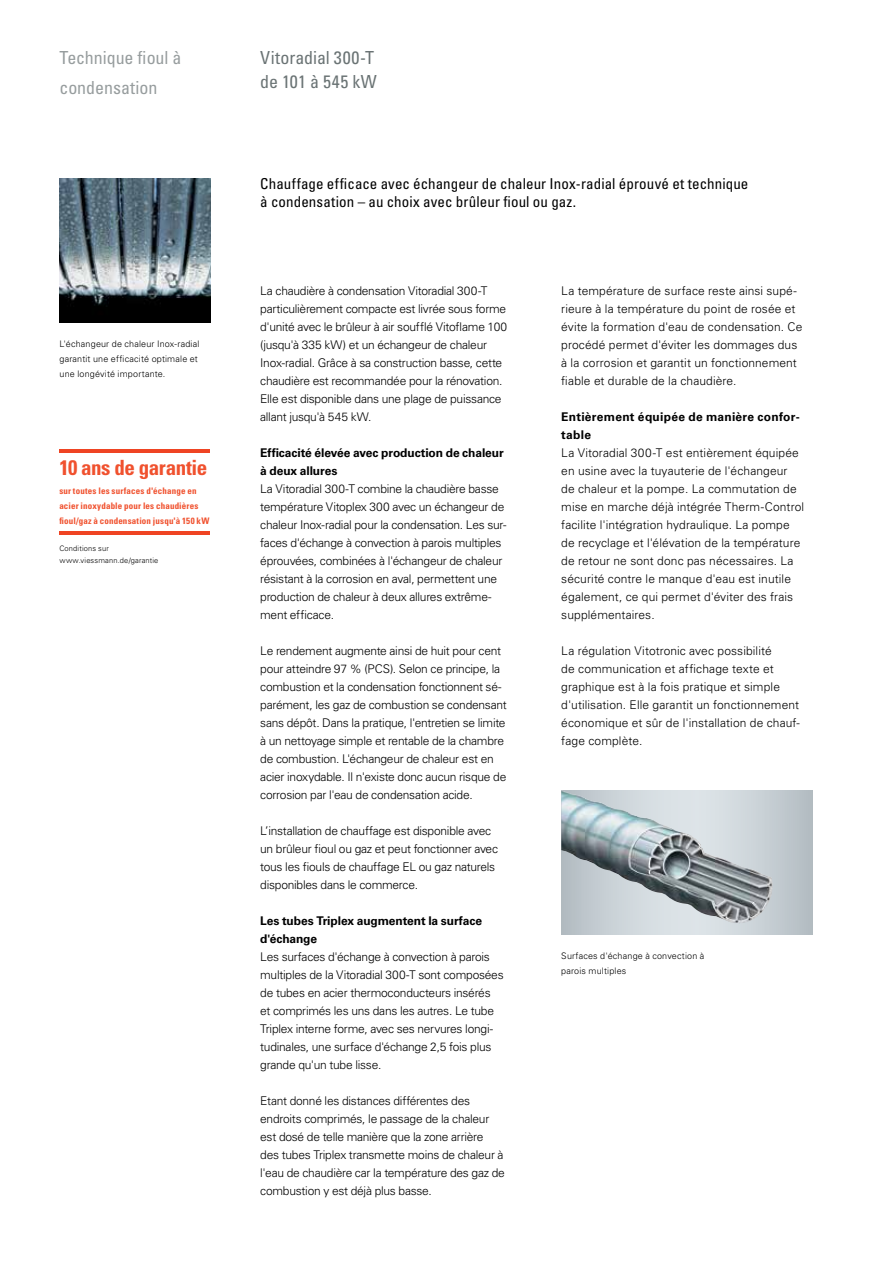
<style>
.page{position:relative;width:893px;height:1263px;background:#fff}
.page>*{position:absolute;margin:0;border:0;box-sizing:border-box;transform-origin:0 0}
.t1{font:700 condensed 21px "Univers LT Std";letter-spacing:-.02em;color:#f0512e}
.t2{font:condensed 18px/30px "Univers LT Std";color:#979d9e}
.t3{font:condensed 18px/24px "Univers LT Std";letter-spacing:.01em;color:#6a7374}
.t4{font:condensed 15px/18px "Univers LT Std";letter-spacing:.005em;color:#000}
.t5{font:300 12px/18px "Univers LT Std";letter-spacing:-.02em;color:#000}
.t6{font:300 12px/18px "Univers LT Std";letter-spacing:.01em;color:#000}
.t7{font:700 12px/18px "Univers LT Std";letter-spacing:-.005em;color:#000}
.t8{font:700 12px/18px "Univers LT Std";letter-spacing:.025em;color:#000}
.t9{font:300 9px/15px "Univers LT Std";letter-spacing:.02em;color:#000}
.t10{font:700 condensed 9px/15px "Univers LT Std";letter-spacing:.015em;color:#f0512e}
.t11{font:300 7.5px/12px "Univers LT Std";letter-spacing:.02em;color:#000}
</style>
<div class="page">
<hr style="left:59px;top:449px;width:151px;height:3px;background:#ef4423">
<hr style="left:59px;top:531px;width:151px;height:3px;background:#ef4423">
<img style="left:59px;top:179px;width:151px;height:144px">
<svg style="left:561px;top:791px;width:251px;height:144px"></svg>
<img style="left:561px;top:791px;width:212px;height:132px">
<h2 class="t2" style="left:60px;top:42px;width:124px">Technique fioul à condensation</h2>
<h2 class="t3" style="left:260px;top:45px;width:118px">Vitoradial 300-T de 101 à 545 kW</h2>
<p class="t9" style="left:60px;top:336px;width:141px">L'échangeur de chaleur Inox-radial garantit une efficacité optimale et une longévité importante.</p>
<h1 class="t1" style="left:59px;top:455px;width:150px">10 ans de garantie</h1>
<p class="t10" style="left:59px;top:484px;width:151px">sur toutes les surfaces d'échange en acier inoxydable pour les chaudières fioul/gaz à condensation jusqu'à 150 kW</p>
<p class="t11" style="left:59px;top:542px;width:101px">Conditions sur www.viessmann.de/garantie</p>
<p class="t4" style="left:260px;top:175px;width:490px">Chauffage efficace avec échangeur de chaleur Inox-radial éprouvé et technique à condensation – au choix avec brûleur fioul ou gaz.</p>
<p class="t5" style="left:260px;top:282px;width:248px">La chaudière à condensation Vitoradial 300-T particulièrement compacte est livrée sous forme d'unité avec le brûleur à air soufflé Vitoflame 100 (jusqu'à 335 kW) et un échangeur de chaleur Inox-radial. Grâce à sa construction basse, cette chaudière est recommandée pour la rénovation.<br>Elle est disponible dans une plage de puissance allant jusqu'à 545 kW.</p>
<p class="t7" style="left:260px;top:444px;width:245px">Efficacité élevée avec production de chaleur à deux allures</p>
<p class="t5" style="left:260px;top:480px;width:248px">La Vitoradial 300-T combine la chaudière basse température Vitoplex 300 avec un échangeur de chaleur Inox-radial pour la condensation. Les sur&shy;faces d'échange à convection à parois multiples éprouvées, combinées à l'échangeur de chaleur résistant à la corrosion en aval, permettent une production de chaleur à deux allures extrême&shy;ment efficace.</p>
<p class="t5" style="left:260px;top:642px;width:248px">Le rendement augmente ainsi de huit pour cent pour atteindre 97 % (PCS). Selon ce principe, la combustion et la condensation fonctionnent sé&shy;parément, les gaz de combustion se condensant sans dépôt. Dans la pratique, l'entretien se limite à un nettoyage simple et rentable de la chambre de combustion. L'échangeur de chaleur est en acier inoxydable. Il n'existe donc aucun risque de corrosion par l'eau de condensation acide.</p>
<p class="t5" style="left:260px;top:822px;width:239px">L’installation de chauffage est disponible avec un brûleur fioul ou gaz et peut fonctionner avec tous les fiouls de chauffage EL ou gaz naturels disponibles dans le commerce.</p>
<p class="t7" style="left:260px;top:912px;width:223px">Les tubes Triplex augmentent la surface d'échange</p>
<p class="t5" style="left:260px;top:948px;width:245px">Les surfaces d'échange à convection à parois multiples de la Vitoradial 300-T sont composées de tubes en acier thermoconducteurs insérés et comprimés les uns dans les autres. Le tube Triplex interne forme, avec ses nervures longi&shy;tudinales, une surface d'échange 2,5 fois plus grande qu'un tube lisse.</p>
<p class="t5" style="left:260px;top:1092px;width:246px">Etant donné les distances différentes des endroits comprimés, le passage de la chaleur est dosé de telle manière que la zone arrière des tubes Triplex transmette moins de chaleur à l'eau de chaudière car la température des gaz de combustion y est déjà plus basse.</p>
<p class="t6" style="left:561px;top:282px;width:243px">La température de surface reste ainsi supé&shy;rieure à la température du point de rosée et évite la formation d'eau de condensation. Ce procédé permet d'éviter les dommages dus à la corrosion et garantit un fonctionnement fiable et durable de la chaudière.</p>
<p class="t8" style="left:561px;top:408px;width:240px">Entièrement équipée de manière confor&shy;table</p>
<p class="t6" style="left:561px;top:444px;width:244px">La Vitoradial 300-T est entièrement équipée en usine avec la tuyauterie de l'échangeur<br>de chaleur et la pompe. La commutation de mise en marche déjà intégrée Therm-Control facilite l'intégration hydraulique. La pompe de recyclage et l'élévation de la température de retour ne sont donc pas nécessaires. La sécurité contre le manque d'eau est inutile également, ce qui permet d'éviter des frais supplémentaires.</p>
<p class="t6" style="left:561px;top:642px;width:240px">La régulation Vitotronic avec possibilité<br>de communication et affichage texte et graphique est à la fois pratique et simple d'utilisation. Elle garantit un fonctionnement économique et sûr de l'installation de chauf&shy;fage complète.</p>
<p class="t9" style="left:561px;top:948px;width:145px">Surfaces d'échange à convection à parois multiples</p>
</div>
